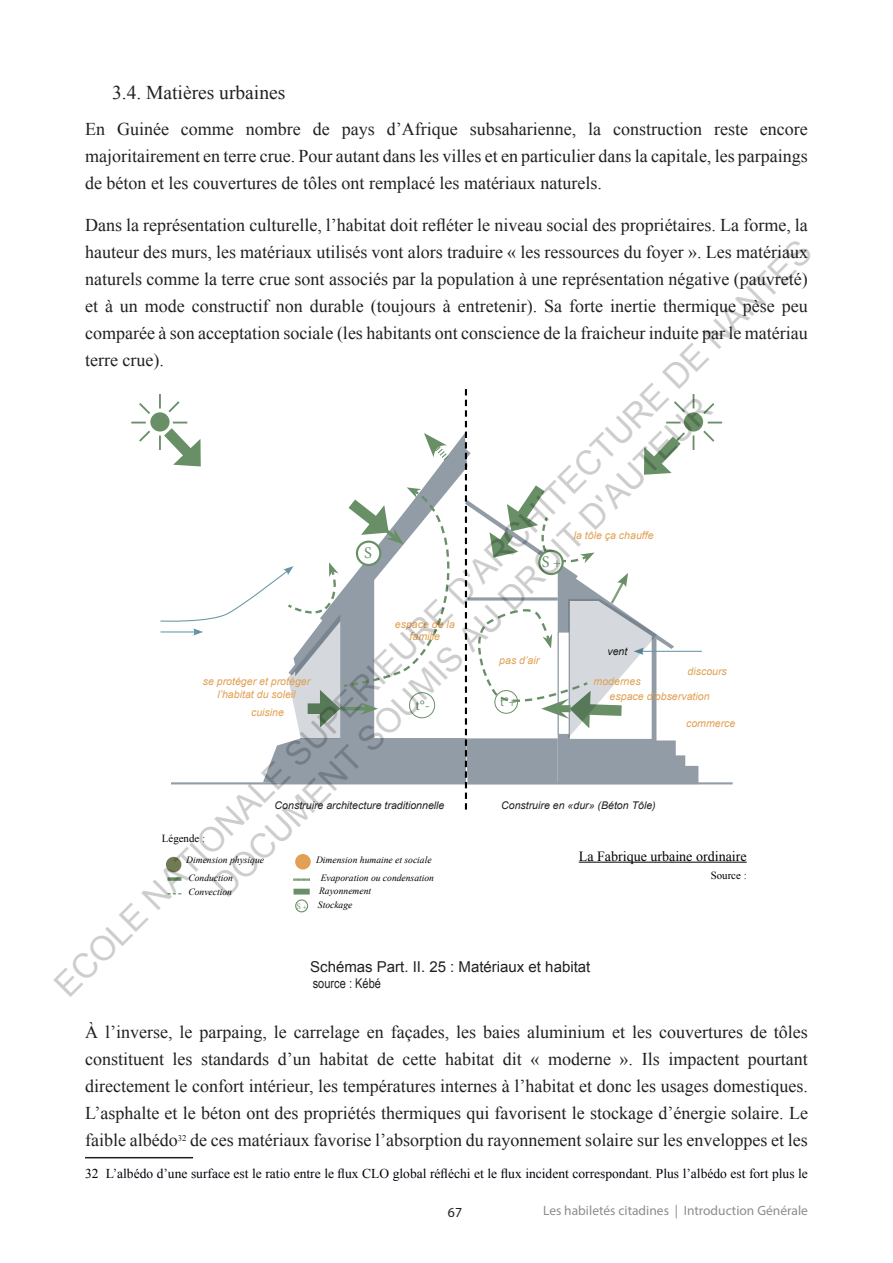
<style>
.page{position:relative;width:893px;height:1263px;background:#fff}
.page>*{position:absolute;margin:0;border:0;box-sizing:border-box;transform-origin:0 0}
.t1{font:33.9px/40.7px "Arial";color:rgb(0 0 0/.2);text-align:center}
.t2{font:19.5px "Times New Roman";color:#231f20}
.t3{font:18px/27px "Times New Roman";color:#231f20;text-align:justify}
.t4{font:16.35px "Minion Pro";color:#688f66}
.t5{font:15px "Arial";color:#231f20}
.t6{font:14.55px "Minion Pro";color:#688f66}
.t7{font:14.1px "Times New Roman";color:#000}
.t8{font:13.8px "Myriad Pro";color:#231f20}
.t9{font:13.5px "Times New Roman";color:#00000a}
.t10{font:13.5px "Myriad Pro";color:#8b8d90}
.t11{font:13.5px "Arial Narrow";color:#231f20}
.t12{font:13.05px "Minion Pro";color:#688f66}
.t13{font:10.8px "Times New Roman";color:#000}
.t14{font:italic 10.65px/12.8px "Arial";color:#e1a053;text-align:center}
.t15{font:italic 10.65px "Arial";color:#231f20}
.t16{font:italic 9.6px/13px "Times New Roman";color:#000}
.t17{font:8.4px "Minion Pro";color:#688f66}
.s1{font-size:13.5px}
.s2{font-size:6.9px}
</style>
<div class="page">
<hr style="left:85px;top:1157px;width:108px;height:1px;background:#231f20">
<hr style="left:171px;top:782px;width:562px;height:2px;background:#919ca6">
<div style="left:295px;top:854px;width:16px;height:15px;background:#e1a053;border-radius:50%"></div>
<div style="left:166px;top:857px;width:15px;height:15px;background:#707b54;border-radius:50%"></div>
<hr style="left:579px;top:862px;width:168px;height:1px;background:#000">
<div style="left:295px;top:899px;width:13px;height:13px;border:1px solid #688f66;border-radius:50%"></div>
<svg style="left:168px;top:877px;width:13px;height:4px"></svg>
<svg style="left:293px;top:878px;width:17px;height:3px"></svg>
<div style="left:293px;top:889px;width:17px;height:5px;background:#688f66"></div>
<svg style="left:131px;top:389px;width:591px;height:421px"></svg>
<p class="t2" style="left:112px;top:81px;width:175px">3.4. Matières urbaines</p>
<p class="t3" style="left:85px;top:115px;width:724px">En Guinée comme nombre de pays d’Afrique subsaharienne, la construction reste encore majoritairement en terre crue. Pour autant dans les villes et en particulier dans la capitale, les parpaings de béton et les couvertures de tôles ont remplacé les matériaux naturels.</p>
<p class="t3" style="left:85px;top:211px;width:724px">Dans la représentation culturelle, l’habitat doit refléter le niveau social des propriétaires. La forme, la hauteur des murs, les matériaux utilisés vont alors traduire « les ressources du foyer ». Les matériaux naturels comme la terre crue sont associés par la population à une représentation négative (pauvreté) et à un mode constructif non durable (toujours à entretenir). Sa forte inertie thermique pèse peu comparée à son acceptation sociale (les habitants ont conscience de la fraicheur induite par le matériau terre crue).</p>
<h1 class="t1" style="left:46px;top:977px;width:1056px;rotate:-45deg">ECOLE NATIONALE SUPERIEURE D'ARCHITECTURE DE NANTES<br>DOCUMENT SOUMIS AU DROIT D'AUTEUR</h1>
<p class="t14" style="left:574px;top:529px;width:81px">la tôle ça chauffe</p>
<p class="t4" style="left:364px;top:542px;width:9px">S</p>
<p class="t4" style="left:542px;top:551px;width:21px">S <span class="s1">+</span></p>
<p class="t14" style="left:395px;top:617px;width:61px">espace de la famille</p>
<p class="t15" style="left:607px;top:645px;width:21px">vent</p>
<p class="t14" style="left:499px;top:654px;width:41px">pas d’air</p>
<p class="t14" style="left:688px;top:665px;width:41px">discours</p>
<p class="t14" style="left:203px;top:675px;width:109px">se protéger et protéger l’habitat du soleil</p>
<p class="t14" style="left:610px;top:674px;width:101px;line-height:14.4px;text-align:left;text-indent:-16px">modernes<br>espace d’observation</p>
<p class="t6" style="left:415px;top:696px;width:16px">t°-</p>
<p class="t12" style="left:500px;top:693px;width:18px">t°+</p>
<p class="t14" style="left:251px;top:706px;width:34px">cuisine</p>
<p class="t14" style="left:686px;top:717px;width:51px">commerce</p>
<p class="t15" style="left:275px;top:799px;width:171px">Construire architecture traditionnelle</p>
<p class="t15" style="left:501px;top:799px;width:156px">Construire en «dur» (Béton Tôle)</p>
<p class="t13" style="left:162px;top:833px;width:45px">Légende :</p>
<p class="t16" style="left:186px;top:854px;width:79px">Dimension physique</p>
<p class="t16" style="left:316px;top:853px;width:117px">Dimension humaine et sociale</p>
<p class="t16" style="left:188px;top:871px;width:46px">Conduction</p>
<p class="t16" style="left:318px;top:899px;width:36px">Stockage</p>
<p class="t7" style="left:579px;top:848px;width:169px">La Fabrique urbaine ordinaire</p>
<p class="t13" style="left:711px;top:869px;width:37px">Source :</p>
<p class="t16" style="left:319px;top:871px;width:116px">Evaporation ou condensation<br>Rayonnement</p>
<p class="t16" style="left:188px;top:885px;width:45px">Convection</p>
<p class="t17" style="left:297px;top:900px;width:11px">S <span class="s2">+</span></p>
<p class="t5" style="left:310px;top:958px;width:282px">Schémas Part. II. 25 : Matériaux et habitat</p>
<p class="t11" style="left:313px;top:975px;width:70px">source : Kébé</p>
<p class="t3" style="left:85px;top:1018px;width:724px">À l’inverse, le parpaing, le carrelage en façades, les baies aluminium et les couvertures de tôles constituent les standards d’un habitat de cette habitat dit « moderne ». Ils impactent pourtant directement le confort intérieur, les températures internes à l’habitat et donc les usages domestiques.<br>L’asphalte et le béton ont des propriétés thermiques qui favorisent le stockage d’énergie solaire. Le faible albédo<sup>32</sup> de ces matériaux favorise l’absorption du rayonnement solaire sur les enveloppes et les</p>
<p class="t9" style="left:85px;top:1166px;width:724px">32 L’albédo d’une surface est le ratio entre le flux CLO global réfléchi et le flux incident correspondant. Plus l’albédo est fort plus le</p>
<p class="t8" style="left:448px;top:1203px;width:16px">67</p>
<p class="t10" style="left:543px;top:1202px;width:266px">Les habiletés citadines | Introduction Générale</p>
</div>
